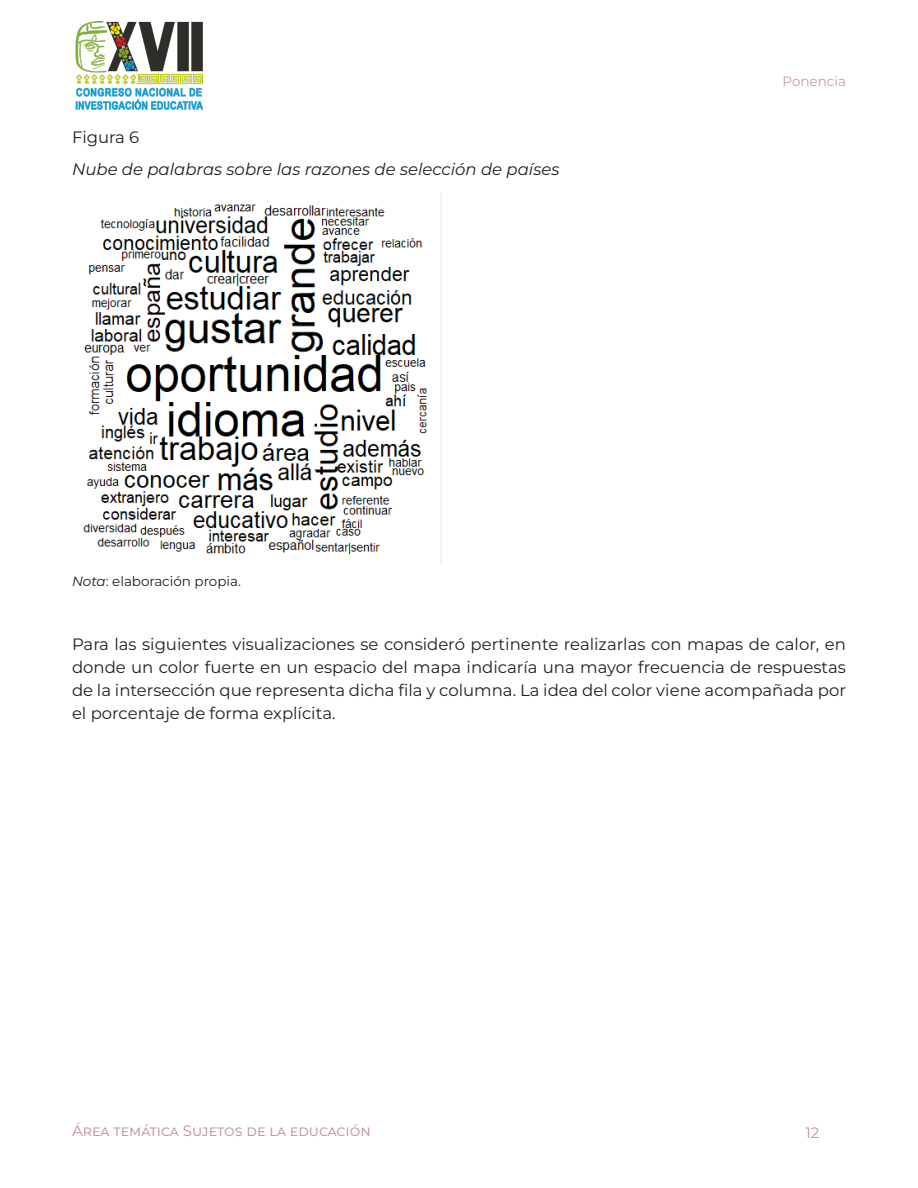
<style>
.page{position:relative;width:918px;height:1188px;background:#fff}
.page>*{position:absolute;margin:0;border:0;box-sizing:border-box;transform-origin:0 0}
.t1{font:16.5px/23.1px "Montserrat";color:#231f20;text-align:justify}
.t2{font:italic 16.5px "Montserrat";color:#231f20}
.t3{font:15px "Montserrat";color:#c48ca9}
.t4{font:13.5px "Montserrat";color:#221d1c}
.t5{font:13.5px "Montserrat";color:#c998b1}
.s1{font-style:italic}
</style>
<div class="page">
<img style="left:75px;top:21px;width:129px;height:89px">
<img style="left:83px;top:193px;width:359px;height:371px">
<p class="t1" style="left:72px;top:125px;width:69px">Figura 6</p>
<p class="t2" style="left:72px;top:159px;width:489px">Nube de palabras sobre las razones de selección de países</p>
<p class="t4" style="left:72px;top:572px;width:171px"><span class="s1">Nota</span>: elaboración propia.</p>
<p class="t5" style="left:783px;top:73px;width:65px">Ponencia</p>
<p class="t1" style="left:72px;top:632px;width:776px">Para las siguientes visualizaciones se consideró pertinente realizarlas con mapas de calor, en donde un color fuerte en un espacio del mapa indicaría una mayor frecuencia de respuestas de la intersección que representa dicha fila y columna. La idea del color viene acompañada por el porcentaje de forma explícita.</p>
<p class="t3" style="left:72px;top:1122px;width:300px">Área temática Sujetos de la educación</p>
<p class="t3" style="left:806px;top:1124px;width:15px">12</p>
</div>
